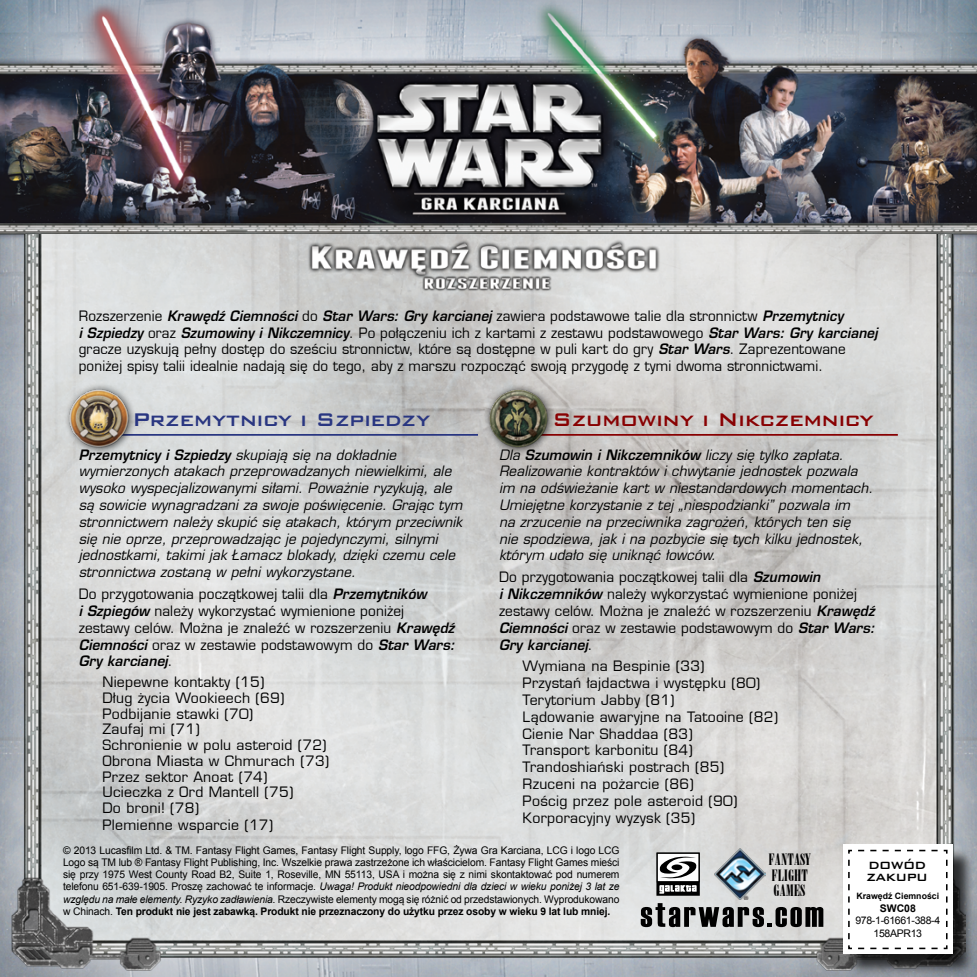
<style>
.page{position:relative;width:977px;height:977px;background:#fff}
.page>*{position:absolute;margin:0;border:0;box-sizing:border-box;transform-origin:0 0}
.t1{font:500 24.5px "Bank Gothic BT";letter-spacing:-.025em;color:#880102}
.t2{font:500 24.5px "Bank Gothic BT";letter-spacing:-.025em;color:#293681}
.t3{font:15.75px/15.8px "Bodoni Poster Cond SSK";color:#000}
.t4{font:14px/16.8px "Eurostile LTSW Std";letter-spacing:.01em;color:#000}
.t5{font:italic 14px/16.8px "Eurostile LT";letter-spacing:.01em;color:#000}
.t6{font:14px/16.8px "Eurostile LTSW Std";letter-spacing:.01em;color:#000;scale:.96 1}
.t7{font:italic 14px "Eurostile LT Demi";letter-spacing:.01em;color:#000;scale:.96 1}
.t8{font:italic 14px "Eurostile LT Demi";letter-spacing:.01em;color:#000}
.t9{font:500 14px/12.2px "Bank Gothic BT";letter-spacing:-.05em;color:#000}
.t10{font:10.5px/12.2px "Arial";letter-spacing:-.01em;color:#000;text-align:justify}
.t11{font:10.5px/12.6px "Arial";letter-spacing:-.03em;color:#000;text-align:center}
.t12{font:700 10.5px "Arial";color:#000}
.t13{font:700 8.75px "Arial";color:#000}
.s1{font-family:"Eurostile LT Demi";font-style:italic}
.s2{font-family:"Eurostile LTSW Std";font-style:normal}
.s3{font-family:"Eurostile LT Demi"}
.s4{font-style:italic}
.s5{font-weight:700}
</style>
<div class="page">
<img style="left:0;top:0;width:976px;height:976px">
<img style="left:12px;top:234px;width:953px;height:736px">
<img style="left:714px;top:848px;width:51px;height:51px">
<svg style="left:640px;top:903px;width:183px;height:24px;background:#727272"></svg>
<svg style="left:656px;top:852px;width:43px;height:43px"></svg>
<img style="left:253px;top:204px;width:471px;height:120px">
<div style="left:845px;top:846px;width:129px;height:130px;background:#000;opacity:.75"></div>
<div style="left:843px;top:844px;width:109px;height:110px;background:#fff"></div>
<svg style="left:848px;top:849px;width:100px;height:100px"></svg>
<hr style="left:518px;top:434px;width:379px;height:2px;background:#880102">
<hr style="left:91px;top:434px;width:387px;height:2px;background:#293681">
<div style="left:483px;top:383px;width:73px;height:72px;background:#000;opacity:.75"></div>
<img style="left:488px;top:382px;width:60px;height:65px">
<div style="left:63px;top:383px;width:74px;height:72px;background:#000;opacity:.75"></div>
<img style="left:69px;top:382px;width:60px;height:65px">
<p class="t6" style="left:79px;top:307px;width:797px">Rozszerzenie <span class="s1">Krawędź Ciemności</span> do <span class="s1">Star Wars: Gry karcianej</span> zawiera podstawowe talie dla stronnictw <span class="s1">Przemytnicy</span></p>
<p class="t7" style="left:79px;top:323px;width:833px">i Szpiedzy <span class="s2">oraz</span> Szumowiny i Nikczemnicy<span class="s2">. Po połączeniu ich z kartami z zestawu podstawowego</span> Star Wars: Gry karcianej</p>
<p class="t6" style="left:79px;top:341px;width:800px">gracze uzyskują pełny dostęp do sześciu stronnictw, które są dostępne w puli kart do gry <span class="s1">Star Wars</span>. Zaprezentowane poniżej spisy talii idealnie nadają się do tego, aby z marszu rozpocząć swoją przygodę z tymi dwoma stronnictwami.</p>
<h1 class="t1" style="left:552px;top:406px;width:323px">Szumowiny i Nikczemnicy</h1>
<p class="t5" style="left:499px;top:446px;width:375px">Dla <span class="s3">Szumowin i Nikczemników</span> liczy się tylko zapłata.<br>Realizowanie kontraktów i chwytanie jednostek pozwala im na odświeżanie kart w niestandardowych momentach.<br>Umiejętne korzystanie z tej „niespodzianki” pozwala im<br>na zrzucenie na przeciwnika zagrożeń, których ten się<br>nie spodziewa, jak i na pozbycie się tych kilku jednostek, którym udało się uniknąć łowców.</p>
<p class="t4" style="left:499px;top:569px;width:377px">Do przygotowania początkowej talii dla <span class="s1">Szumowin<br>i Nikczemników</span> należy wykorzystać wymienione poniżej zestawy celów. Można je znaleźć w rozszerzeniu <span class="s1">Krawędź Ciemności</span> oraz w zestawie podstawowym do <span class="s1">Star Wars:</span></p>
<p class="t8" style="left:499px;top:635px;width:95px">Gry karcianej<span class="s2">.</span></p>
<p class="t4" style="left:522px;top:658px;width:257px">Wymiana na Bespinie (33)<br>Przystań łajdactwa i występku (80)<br>Terytorium Jabby (81)<br>Lądowanie awaryjne na Tatooine (82)<br>Cienie Nar Shaddaa (83)<br>Transport karbonitu (84)<br>Trandoshiański postrach (85)<br>Rzuceni na pożarcie (86)<br>Pościg przez pole asteroid (90)<br>Korporacyjny wyzysk (35)</p>
<p class="t10" style="left:63px;top:843px;width:558px">© 2013 Lucasfilm Ltd. &amp; TM. Fantasy Flight Games, Fantasy Flight Supply, logo FFG, Żywa Gra Karciana, LCG i logo LCG Logo są TM lub ® Fantasy Flight Publishing, Inc. Wszelkie prawa zastrzeżone ich właścicielom. Fantasy Flight Games mieści się przy 1975 West County Road B2, Suite 1, Roseville, MN 55113, USA i można się z nimi skontaktować pod numerem telefonu 651-639-1905. Proszę zachować te informacje. <span class="s4">Uwaga! Produkt nieodpowiedni dla dzieci w wieku poniżej 3 lat ze względu na małe elementy. Ryzyko zadławienia.</span> Rzeczywiste elementy mogą się różnić od przedstawionych. Wyprodukowano w Chinach. <span class="s5">Ten produkt nie jest zabawką. Produkt nie przeznaczony do użytku przez osoby w wieku 9 lat lub mniej.</span></p>
<h1 class="t2" style="left:132px;top:406px;width:300px">Przemytnicy i Szpiedzy</h1>
<p class="t5" style="left:79px;top:446px;width:385px"><span class="s3">Przemytnicy i Szpiedzy</span> skupiają się na dokładnie wymierzonych atakach przeprowadzanych niewielkimi, ale wysoko wyspecjalizowanymi siłami. Poważnie ryzykują, ale są sowicie wynagradzani za swoje poświęcenie. Grając tym stronnictwem należy skupić się atakach, którym przeciwnik się nie oprze, przeprowadzając je pojedynczymi, silnymi jednostkami, takimi jak Łamacz blokady, dzięki czemu cele stronnictwa zostaną w pełni wykorzystane.</p>
<p class="t4" style="left:79px;top:585px;width:378px">Do przygotowania początkowej talii dla <span class="s1">Przemytników<br>i Szpiegów</span> należy wykorzystać wymienione poniżej zestawy celów. Można je znaleźć w rozszerzeniu <span class="s1">Krawędź Ciemności</span> oraz w zestawie podstawowym do <span class="s1">Star Wars:</span></p>
<p class="t8" style="left:79px;top:652px;width:95px">Gry karcianej<span class="s2">.</span></p>
<p class="t4" style="left:102px;top:674px;width:228px;line-height:15.9px">Niepewne kontakty (15)<br>Dług życia Wookieech (69)<br>Podbijanie stawki (70)<br>Zaufaj mi (71)<br>Schronienie w polu asteroid (72)<br>Obrona Miasta w Chmurach (73)<br>Przez sektor Anoat (74)<br>Ucieczka z Ord Mantell (75)<br>Do broni! (78)<br>Plemienne wsparcie (17)</p>
<p class="t3" style="left:768px;top:851px;width:44px">FANTASY<br>FLIGHT<br>GAMES</p>
<p class="t9" style="left:866px;top:858px;width:63px">DOWÓD<br>ZAKUPU</p>
<p class="t13" style="left:856px;top:890px;width:84px">Krawędź Ciemności</p>
<p class="t12" style="left:879px;top:901px;width:38px">SWC08</p>
<p class="t11" style="left:855px;top:914px;width:86px">978-1-61661-388-4<br>158APR13</p>
</div>
